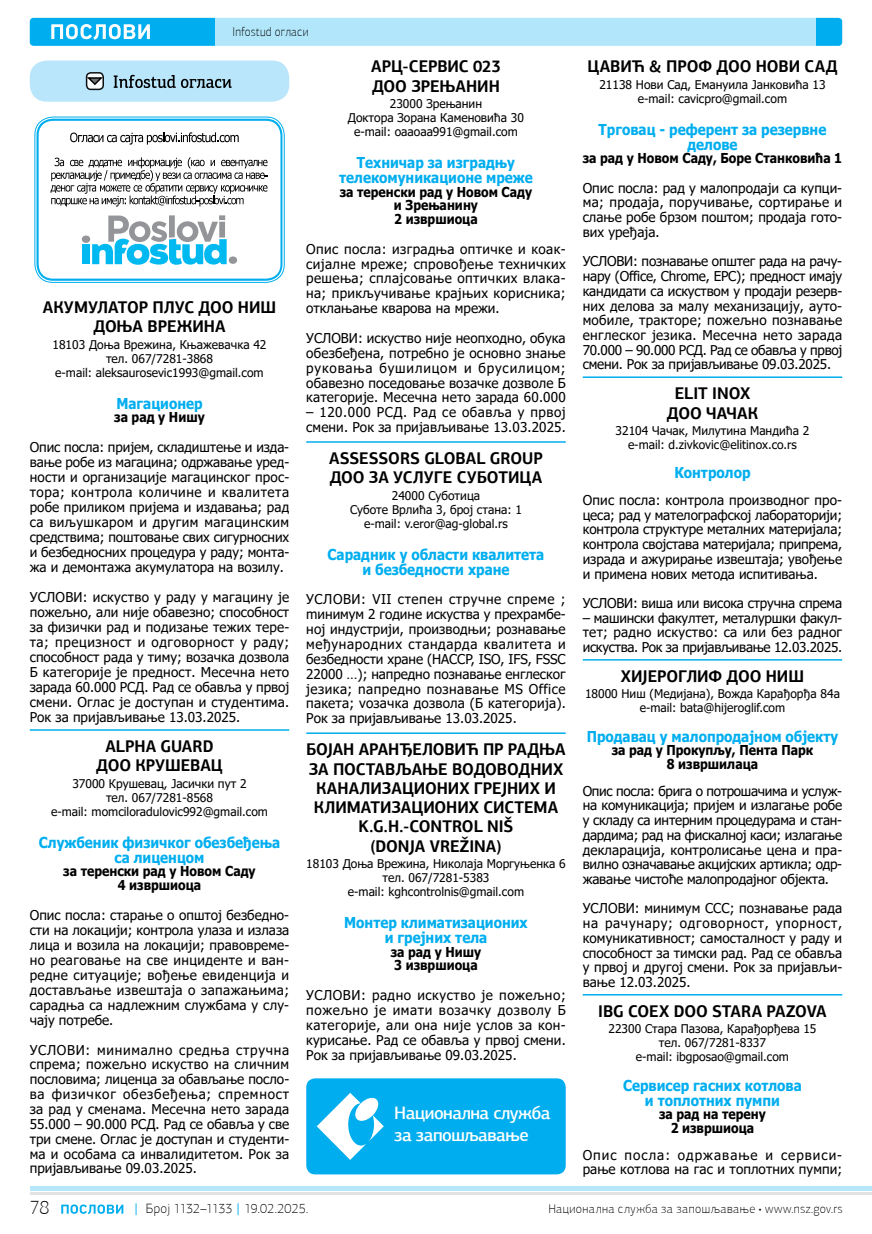
<style>
.page{position:relative;width:872px;height:1234px;background:#fff}
.page>*{position:absolute;margin:0;border:0;box-sizing:border-box;transform-origin:0 0}
.t1{font:100 19.5px "PF Agora Sans Pro";color:#000}
.t2{font:500 18px/22.2px "PF Agora Sans Pro";letter-spacing:-.03em;color:#fff}
.t3{font:700 16.95px/19.2px "PF Agora Sans Pro";letter-spacing:-.005em;color:#000;text-align:center;scale:.93 1}
.t4{font:700 15px/15px "Tahoma";color:#00aeef;text-align:center;scale:.9 1}
.t5{font:700 13.65px/13.6px "Tahoma";color:#000;text-align:center;scale:.9 1}
.t6{font:13.5px/14.9px "Tahoma";color:#000;text-align:justify}
.t7{font:100 13.5px "PF Agora Sans Pro";letter-spacing:.01em;color:#000}
.t8{font:100 12.75px "PF Agora Sans Pro";letter-spacing:.015em;color:#000;scale:.93 1}
.t9{font:100 12.6px "PF Agora Sans Pro";letter-spacing:.03em;color:#000}
.t10{font:12px/14.1px "Tahoma";color:#000;text-align:center}
.s1{font-weight:900;color:#6dcff6}
</style>
<div class="page">
<div style="left:30px;top:18px;width:812px;height:28px;background:#00aeef;border-radius:4px"></div>
<div style="left:215px;top:18px;width:600px;height:28px;background:#b2e6fa"></div>
<svg style="left:51px;top:24px;width:99px;height:16px"></svg>
<div style="left:30px;top:1185px;width:842px;height:5px;background:#b6e7fa"></div>
<hr style="left:30px;top:1192px;width:842px;height:2px;background:#000">
<svg style="left:61px;top:1204px;width:62px;height:9px"></svg>
<hr style="left:30px;top:729px;width:259px;height:1px;background:#00aeef">
<div style="left:30px;top:60px;width:259px;height:42px;background:#b9e6fa;border-radius:17px"></div>
<div style="left:87px;top:73px;width:16px;height:16px;background:#fff;border-radius:4px"></div>
<div style="left:86px;top:72px;width:18px;height:18px;border:2px solid #000;border-radius:4px"></div>
<svg style="left:87px;top:76px;width:17px;height:10px"></svg>
<svg style="left:114px;top:75px;width:118px;height:13px"></svg>
<div style="left:35px;top:117px;width:250px;height:166px;border:1px solid #00aeef;border-radius:18px"></div>
<svg style="left:36px;top:119px;width:246px;height:162px"></svg>
<hr style="left:306px;top:441px;width:260px;height:1px;background:#00aeef">
<hr style="left:306px;top:732px;width:260px;height:1px;background:#00aeef">
<hr style="left:583px;top:376px;width:259px;height:2px;background:#00aeef">
<hr style="left:583px;top:659px;width:259px;height:1px;background:#00aeef">
<hr style="left:583px;top:993px;width:259px;height:2px;background:#00aeef">
<div style="left:306px;top:1078px;width:260px;height:96px;background:#00aeef;border-radius:9px"></div>
<svg style="left:317px;top:1093px;width:67px;height:66px"></svg>
<p class="t8" style="left:232px;top:24px;width:83px">Infostud огласи</p>
<p class="t3" style="left:43px;top:297px;width:252px">АКУМУЛАТОР ПЛУС ДОО НИШ<br>ДОЊА ВРЕЖИНА</p>
<p class="t10" style="left:53px;top:338px;width:215px">18103 Доња Врежина, Књажевачка 42 тел. 067/7281-3868<br>e-mail: aleksaurosevic1993@gmail.com</p>
<p class="t4" style="left:116px;top:396px;width:97px">Магационер</p>
<p class="t5" style="left:114px;top:411px;width:102px">за рад у Нишу</p>
<p class="t6" style="left:30px;top:440px;width:261px">Опис посла: пријем, складиштење и изда&shy;вање робе из магацина; одржавање уред&shy;ности и организације магацинског прос&shy;тора; контрола количине и квалитета робе приликом пријема и издавања; рад са виљушкаром и другим магацинским средствима; поштовање свих сигурносних и безбедносних процедура у раду; монта&shy;жа и демонтажа акумулатора на возилу.</p>
<p class="t6" style="left:30px;top:590px;width:261px">УСЛОВИ: искуство у раду у магацину је пожељно, али није обавезно; способност за физички рад и подизање тежих тере&shy;та; прецизност и одговорност у раду; способност рада у тиму; возачка дозвола Б категорије је предност. Месечна нето зарада 60.000 РСД. Рад се обавља у првој смени. Оглас је доступан и студентима.<br>Рок за пријављивање 13.03.2025.</p>
<p class="t3" style="left:96px;top:736px;width:138px">ALPHA GUARD<br>ДОО КРУШЕВАЦ</p>
<p class="t10" style="left:51px;top:776px;width:218px">37000 Крушевац, Јасички пут 2<br>тел. 067/7281-8568<br>e-mail: momciloradulovic992@gmail.com</p>
<p class="t4" style="left:39px;top:835px;width:270px">Службеник физичког обезбеђења са лиценцом</p>
<p class="t5" style="left:63px;top:864px;width:215px">за теренски рад у Новом Саду<br>4 извршиоца</p>
<p class="t6" style="left:30px;top:907px;width:261px">Опис посла: старање о општој безбедно&shy;сти на локацији; контрола улаза и излаза лица и возила на локацији; правовреме&shy;но реаговање на све инциденте и ван&shy;редне ситуације; вођење евиденција и достављање извештаја о запажањима; сарадња са надлежним службама у слу&shy;чају потребе.</p>
<p class="t6" style="left:30px;top:1042px;width:261px">УСЛОВИ: минимално средња стручна спрема; пожељно искуство на сличним пословима; лиценца за обављање посло&shy;ва физичког обезбеђења; спремност за рад у сменама. Месечна нето зарада 55.000 – 90.000 РСД. Рад се обавља у све три смене. Оглас је доступан и студенти&shy;ма и особама са инвалидитетом. Рок за пријављивање 09.03.2025.</p>
<p class="t3" style="left:371px;top:57px;width:141px;text-align:left">АРЦ-СЕРВИС 023<br>ДОО ЗРЕЊАНИН</p>
<p class="t10" style="left:348px;top:97px;width:178px">23000 Зрењанин<br>Доктора Зорана Каменовића 30 e-mail: oaaoaa991@gmail.com</p>
<p class="t4" style="left:339px;top:156px;width:217px">Техничар за изградњу телекомуникационе мреже</p>
<p class="t5" style="left:340px;top:185px;width:215px">за теренски рад у Новом Саду и Зрењанину<br>2 извршиоца</p>
<p class="t6" style="left:306px;top:242px;width:261px">Опис посла: изградња оптичке и коак&shy;сијалне мреже; спровођење техничких решења; сплајсовање оптичких влака&shy;на; прикључивање крајњих корисника; отклањање кварова на мрежи.</p>
<p class="t6" style="left:306px;top:331px;width:261px">УСЛОВИ: искуство није неопходно, обука обезбеђена, потребно је основно знање руковања бушилицом и брусилицом; обавезно поседовање возачке дозволе Б категорије. Месечна нето зарада 60.000</p>
<p class="t6" style="left:306px;top:405px;width:261px">– 120.000 РСД. Рад се обавља у првој смени. Рок за пријављивање 13.03.2025.</p>
<p class="t3" style="left:329px;top:448px;width:231px;text-align:left">ASSESSORS GLOBAL GROUP<br>ДОО ЗА УСЛУГЕ СУБОТИЦА</p>
<p class="t10" style="left:350px;top:488px;width:173px">24000 Суботица<br>Суботе Врлића 3, број стана: 1 e-mail: v.eror@ag-global.rs</p>
<p class="t4" style="left:328px;top:547px;width:242px">Сарадник у области квалитета и безбедности хране</p>
<p class="t6" style="left:306px;top:592px;width:261px">УСЛОВИ: VII степен стручне спреме ; mинимум 2 године искуства у прехрамбе&shy;ној индустрији, производњи; pознавање међународних стандарда квалитета и безбедности хране (HACCP, ISO, IFS, FSSC 22000 …); напредно познавање енглеског језика; nапредно познавање MS Office пакета; vозачка дозвола (Б категорија).<br>Рок за пријављивање 13.03.2025.</p>
<p class="t3" style="left:306px;top:739px;width:280px">БОЈАН АРАНЂЕЛОВИЋ ПР РАДЊА<br>ЗА ПОСТАВЉАЊЕ ВОДОВОДНИХ<br>КАНАЛИЗАЦИОНИХ ГРЕЈНИХ И<br>КЛИМАТИЗАЦИОНИХ СИСТЕМА<br>K.G.H.-CONTROL NIŠ<br>(DONJA VREŽINA)</p>
<p class="t10" style="left:306px;top:857px;width:261px">18103 Доња Врежина, Николаја Моргуњенка 6 тел. 067/7281-5383<br>e-mail: kghcontrolnis@gmail.com</p>
<p class="t4" style="left:344px;top:915px;width:205px">Монтер климатизационих и грејних тела</p>
<p class="t5" style="left:391px;top:945px;width:102px;text-align:left">за рад у Нишу<br>3 извршиоца</p>
<p class="t6" style="left:306px;top:988px;width:261px">УСЛОВИ: радно искуство је пожељно; пожељно је имати возачку дозволу Б категорије, али она није услов за кон&shy;курисање. Рад се обавља у првој смени.<br>Рок за пријављивање 09.03.2025.</p>
<h2 class="t2" style="left:394px;top:1101px;width:158px">Национална служба за запошљавање</h2>
<p class="t3" style="left:587px;top:57px;width:270px">ЦАВИЋ &amp; ПРОФ ДОО НОВИ САД</p>
<p class="t10" style="left:599px;top:78px;width:228px">21138 Нови Сад, Емануила Јанковића 13 e-mail: cavicpro@gmail.com</p>
<p class="t4" style="left:598px;top:122px;width:254px">Трговац - референт за резервне делове</p>
<p class="t5" style="left:583px;top:152px;width:290px">за рад у Новом Саду, Боре Станковића 1</p>
<p class="t6" style="left:583px;top:181px;width:261px">Опис посла: рад у малопродаји са купци&shy;ма; продаја, поручивање, сортирање и слање робе брзом поштом; продаја гото&shy;вих уређаја.</p>
<p class="t6" style="left:583px;top:255px;width:261px">УСЛОВИ: познавање општег рада на рачу&shy;нару (Office, Chrome, EPC); предност имају кандидати са искуством у продаји резерв&shy;них делова за малу механизацију, ауто&shy;мобиле, тракторе; пожељно познавање енглеског језика. Месечна нето зарада 70.000 – 90.000 РСД. Рад се обавља у првој смени. Рок за пријављивање 09.03.2025.</p>
<p class="t3" style="left:667px;top:383px;width:100px">ELIT INOX<br>ДОО ЧАЧАК</p>
<p class="t10" style="left:615px;top:424px;width:195px">32104 Чачак, Милутина Мандића 2 e-mail: d.zivkovic@elitinox.co.rs</p>
<p class="t4" style="left:674px;top:465px;width:86px">Контролор</p>
<p class="t6" style="left:583px;top:493px;width:261px">Опис посла: контрола производног про&shy;цеса; рад у мателографској лабораторији; контрола структуре металних материјала; контрола својстава материјала; припрема, израда и ажурирање извештаја; увођење и примена нових метода испитивања.</p>
<p class="t6" style="left:583px;top:596px;width:261px">УСЛОВИ: виша или висока стручна спрема</p>
<p class="t6" style="left:583px;top:611px;width:261px">– машински факултет, металуршки факул&shy;тет; радно искуство: са или без радног искуства. Рок за пријављивање 12.03.2025.</p>
<p class="t3" style="left:621px;top:666px;width:198px">ХИЈЕРОГЛИФ ДОО НИШ</p>
<p class="t10" style="left:585px;top:687px;width:256px">18000 Ниш (Медијана), Вожда Карађорђа 84а e-mail: bata@hijeroglif.com</p>
<p class="t4" style="left:586px;top:729px;width:281px">Продавац у малопродајном објекту</p>
<p class="t5" style="left:611px;top:743px;width:225px">за рад у Прокупљу, Пента Парк<br>8 извршилаца</p>
<p class="t6" style="left:583px;top:784px;width:261px">Опис посла: брига о потрошачима и услуж&shy;на комуникација; пријем и излагање робе у складу са интерним процедурама и стан&shy;дардима; рад на фискалној каси; излагање декларација, контролисање цена и пра&shy;вилно означавање акцијских артикла; одр&shy;жавање чистоће малопродајног објекта.</p>
<p class="t6" style="left:583px;top:901px;width:261px">УСЛОВИ: минимум ССС; познавање рада на рачунару; одговорност, упорност, комуникативност; самосталност у раду и способност за тимски рад. Рад се обавља у првој и другој смени. Рок за пријављи&shy;вање 12.03.2025.</p>
<p class="t3" style="left:598px;top:1000px;width:247px">IBG COEX DOO STARA PAZOVA</p>
<p class="t10" style="left:608px;top:1022px;width:209px">22300 Стара Пазова, Карађорђева 15 тел. 067/7281-8337<br>e-mail: ibgposao@gmail.com</p>
<p class="t4" style="left:623px;top:1077px;width:200px">Сервисер гасних котлова и топлотних пумпи</p>
<p class="t5" style="left:659px;top:1107px;width:120px">за рад на терену<br>2 извршиоца</p>
<p class="t6" style="left:583px;top:1147px;width:261px">Опис посла: одржавање и сервиси&shy;рање котлова на гас и топлотних пумпи;</p>
<h1 class="t1" style="left:30px;top:1195px;width:21px">78</h1>
<p class="t7" style="left:134px;top:1200px;width:176px"><span class="s1">|</span> Број 1132–1133 <span class="s1">|</span> 19.02.2025.</p>
<p class="t9" style="left:548px;top:1200px;width:296px">Национална служба за запошљавање • www.nsz.gov.rs</p>
</div>
